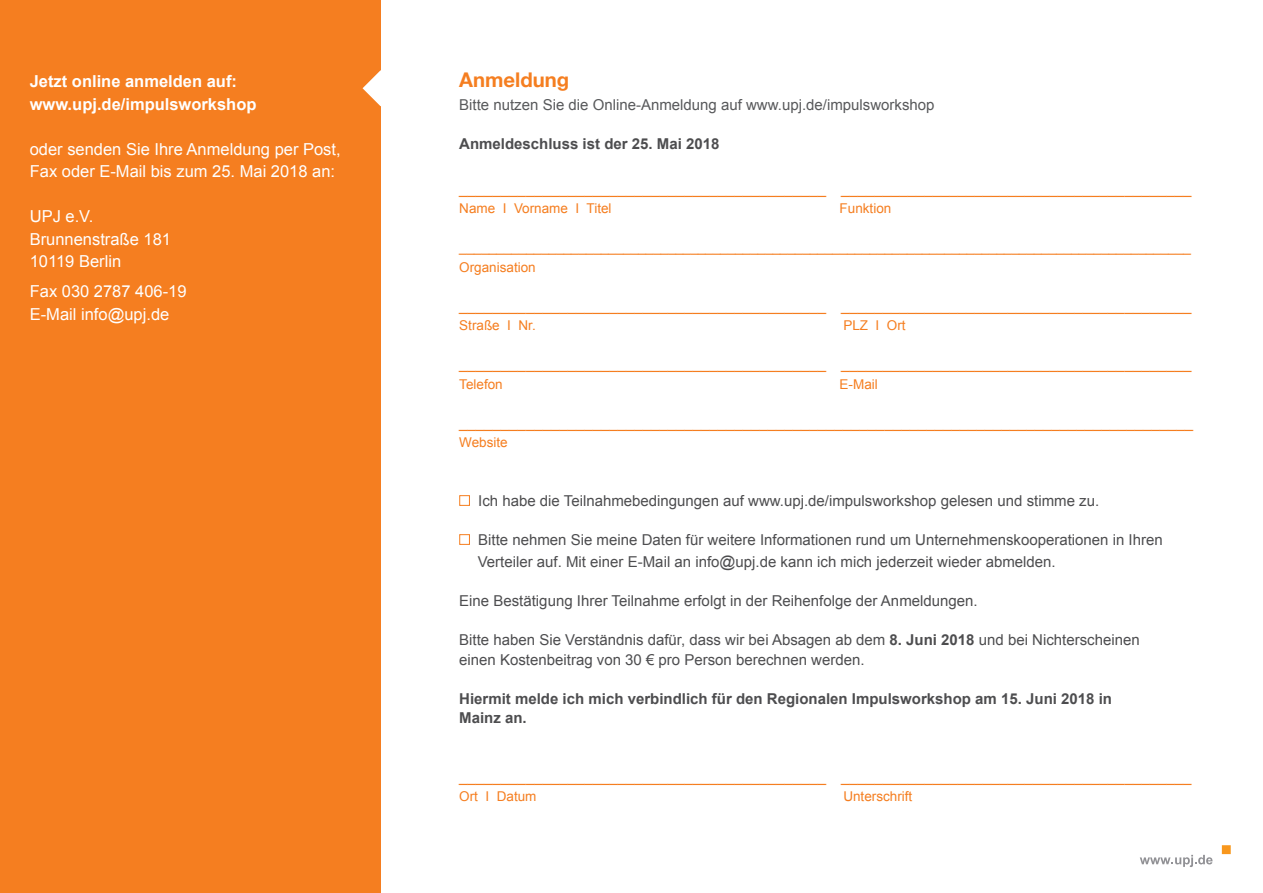
<style>
.page{position:relative;width:1263px;height:893px;background:#fff}
.page>*{position:absolute;margin:0;border:0;box-sizing:border-box;transform-origin:0 0}
.t1{font:700 20.25px "Helvetica Neue";color:#f57e20}
.t2{font:16.5px/22.5px "Arial";color:#fff}
.t3{font:700 16.5px/22.5px "Arial";color:#fff}
.t4{font:15px/22.5px "Arial";color:#4d4d4f}
.t5{font:15px "Arial";color:#f57e20}
.t6{font:700 15px/19.5px "Arial";color:#4d4d4f}
.t7{font:15px "Arial";color:#58595b}
.t8{font:13.5px/19.5px "Arial";color:#f57e20}
.s1{font-size:15.75px}
.s2{font-weight:700}
</style>
<div class="page">
<div style="left:0;top:0;width:381px;height:893px;background:#f57e20"></div>
<svg style="left:363px;top:70px;width:18px;height:36px"></svg>
<div style="left:459px;top:495px;width:11px;height:11px;border:1px solid #f57e20"></div>
<div style="left:459px;top:534px;width:11px;height:11px;border:1px solid #f57e20"></div>
<svg style="left:1140px;top:855px;width:72px;height:12px"></svg>
<div style="left:1222px;top:845px;width:9px;height:9px;background:#f8971d"></div>
<p class="t3" style="left:30px;top:71px;width:228px">Jetzt online anmelden auf: www.upj.de/impulsworkshop</p>
<p class="t2" style="left:30px;top:138px;width:312px">oder senden Sie Ihre Anmeldung per Post,<br>Fax oder E-Mail bis zum 25. Mai 2018 an:</p>
<p class="t2" style="left:30px;top:206px;width:143px">UPJ e.V.<br>Brunnenstraße 181<br>10119 Berlin</p>
<p class="t2" style="left:30px;top:281px;width:158px">Fax 030 2787 406-19<br>E-Mail info@upj.de</p>
<h1 class="t1" style="left:459px;top:67px;width:111px">Anmeldung</h1>
<p class="t7" style="left:459px;top:95px;width:477px">Bitte nutzen Sie die Online-Anmeldung auf www.upj.de/impulsworkshop</p>
<p class="t6" style="left:459px;top:135px;width:262px">Anmeldeschluss ist der 25. Mai 2018</p>
<p class="t5" style="left:459px;top:179px;width:734px">____________________________________________ __________________________________________</p>
<p class="t8" style="left:459px;top:199px;width:154px">Name I Vorname I Titel</p>
<p class="t8" style="left:840px;top:199px;width:53px">Funktion</p>
<p class="t8" style="left:459px;top:238px;width:733px">__________________________________________________________________________________________________<br>Organisation</p>
<p class="t5" style="left:459px;top:296px;width:734px">____________________________________________ __________________________________________</p>
<p class="t8" style="left:459px;top:316px;width:78px">Straße I Nr.</p>
<p class="t8" style="left:843px;top:316px;width:64px">PLZ I Ort</p>
<p class="t5" style="left:459px;top:354px;width:734px">____________________________________________ __________________________________________</p>
<p class="t8" style="left:459px;top:374px;width:45px">Telefon</p>
<p class="t8" style="left:840px;top:374px;width:40px">E-Mail</p>
<p class="t5" style="left:459px;top:413px;width:735px">________________________________________________________________________________________</p>
<p class="t8" style="left:459px;top:433px;width:50px">Website</p>
<p class="t4" style="left:478px;top:489px;width:622px">Ich habe die Teilnahmebedingungen auf www.upj.de/impulsworkshop gelesen und stimme zu.</p>
<p class="t4" style="left:478px;top:528px;width:686px">Bitte nehmen Sie meine Daten für weitere Informationen rund um Unternehmenskooperationen in Ihren<br>Verteiler auf. Mit einer E-Mail an info<span class="s1">@</span>upj.de kann ich mich jederzeit wieder abmelden.</p>
<p class="t4" style="left:459px;top:590px;width:520px">Eine Bestätigung Ihrer Teilnahme erfolgt in der Reihenfolge der Anmeldungen.</p>
<p class="t4" style="left:459px;top:630px;width:682px;line-height:19.5px">Bitte haben Sie Verständnis dafür, dass wir bei Absagen ab dem <span class="s2">8. Juni 2018</span> und bei Nichterscheinen einen Kostenbeitrag von 30 € pro Person berechnen werden.</p>
<p class="t6" style="left:459px;top:689px;width:654px">Hiermit melde ich mich verbindlich für den Regionalen Impulsworkshop am 15. Juni 2018 in<br>Mainz an.</p>
<p class="t5" style="left:459px;top:767px;width:734px">____________________________________________ __________________________________________</p>
<p class="t8" style="left:459px;top:787px;width:79px">Ort I Datum</p>
<p class="t8" style="left:843px;top:787px;width:71px">Unterschrift</p>
</div>
